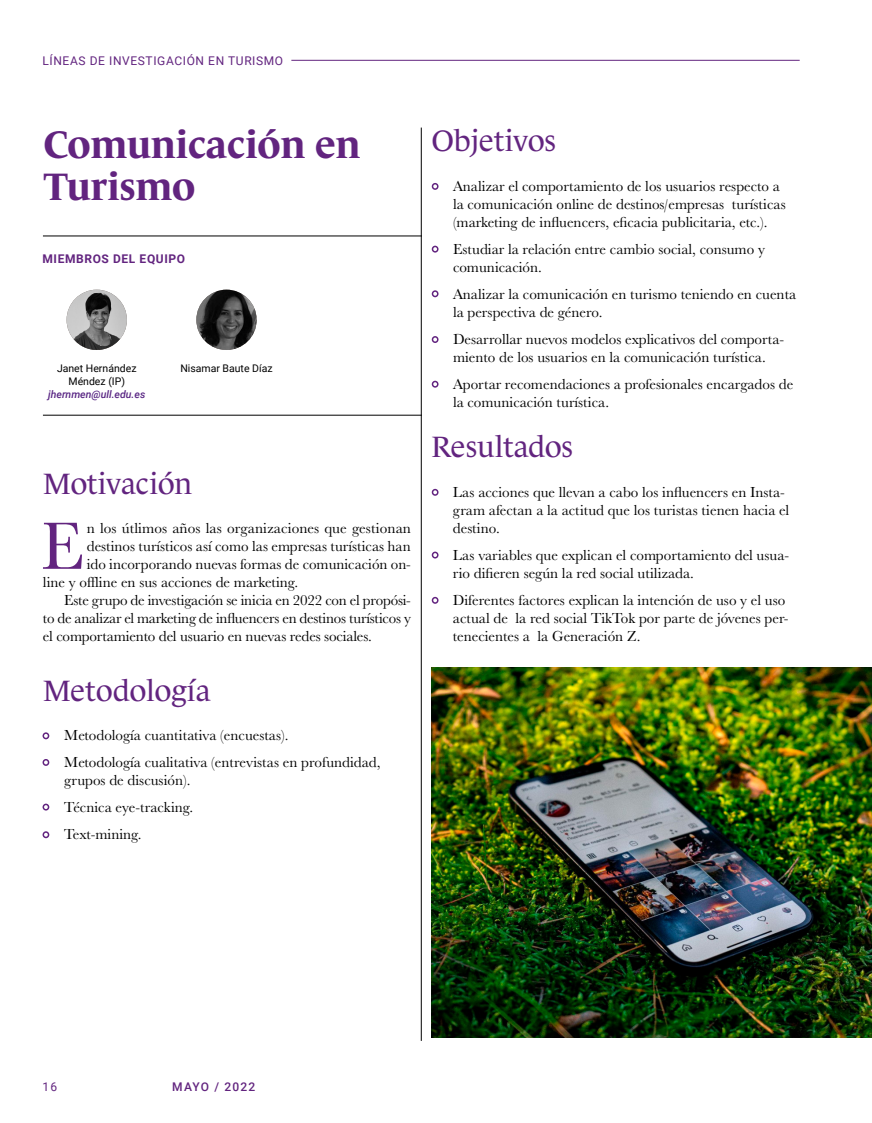
<style>
.page{position:relative;width:872px;height:1123px;background:#fff}
.page>*{position:absolute;margin:0;border:0;box-sizing:border-box;transform-origin:0 0}
.t1{font:69px "Baskerville URW";color:#62247f}
.t2{font:700 39px/42px "Le Monde Journal Std";color:#62247f}
.t3{font:30px "Le Monde Journal Std";color:#62247f}
.t4{font:15px/18px "Baskerville URW";color:#000}
.t5{font:12px "Roboto";letter-spacing:.05em;color:#62247f}
.t6{font:700 12px "Roboto";letter-spacing:.05em;color:#62247f}
.t7{font:500 12px "Roboto";letter-spacing:.1em;color:#62247f}
.t8{font:10.5px "Roboto";color:#000}
.t9{font:italic 500 10.5px "Roboto";color:#582583}
</style>
<div class="page">
<hr style="left:291px;top:60px;width:508px;height:1px;background:#62247f">
<hr style="left:43px;top:235px;width:379px;height:1px;background:#000">
<hr style="left:43px;top:415px;width:379px;height:1px;background:#000">
<img style="left:196px;top:290px;width:61px;height:60px;border-radius:30px">
<img style="left:67px;top:290px;width:60px;height:60px">
<hr style="left:421px;top:128px;width:1px;height:912px;background:#000">
<div style="left:43px;top:732px;width:6px;height:7px;border:2px solid #62247f;border-radius:50%"></div>
<div style="left:43px;top:759px;width:6px;height:7px;border:2px solid #62247f;border-radius:50%"></div>
<div style="left:43px;top:803px;width:6px;height:7px;border:2px solid #62247f;border-radius:50%"></div>
<div style="left:43px;top:831px;width:6px;height:7px;border:2px solid #62247f;border-radius:50%"></div>
<div style="left:432px;top:489px;width:6px;height:7px;border:2px solid #62247f;border-radius:50%"></div>
<svg style="left:432px;top:381px;width:6px;height:6px"></svg>
<div style="left:432px;top:551px;width:6px;height:7px;border:2px solid #62247f;border-radius:50%"></div>
<div style="left:432px;top:597px;width:6px;height:7px;border:2px solid #62247f;border-radius:50%"></div>
<div style="left:432px;top:336px;width:6px;height:7px;border:2px solid #62247f;border-radius:50%"></div>
<div style="left:432px;top:290px;width:6px;height:7px;border:2px solid #62247f;border-radius:50%"></div>
<svg style="left:432px;top:246px;width:6px;height:6px"></svg>
<div style="left:432px;top:183px;width:6px;height:7px;border:2px solid #62247f;border-radius:50%"></div>
<img style="left:431px;top:668px;width:441px;height:369px">
<p class="t5" style="left:43px;top:52px;width:242px">LÍNEAS DE INVESTIGACIÓN EN TURISMO</p>
<h2 class="t2" style="left:44px;top:124px;width:318px">Comunicación en<br>Turismo</h2>
<p class="t6" style="left:43px;top:250px;width:144px">MIEMBROS DEL EQUIPO</p>
<p class="t8" style="left:57px;top:361px;width:81px">Janet Hernández</p>
<p class="t8" style="left:180px;top:361px;width:94px">Nisamar Baute Díaz</p>
<p class="t8" style="left:68px;top:374px;width:58px">Méndez (IP)</p>
<p class="t9" style="left:48px;top:386px;width:99px">jhernmen@ull.edu.es</p>
<h3 class="t3" style="left:43px;top:466px;width:151px">Motivación</h3>
<h1 class="t1" style="left:41px;top:499px;width:45px">E</h1>
<p class="t4" style="left:87px;top:518px;width:326px">n los útlimos años las organizaciones que gestionan</p>
<p class="t4" style="left:87px;top:536px;width:325px">destinos turísticos así como las empresas turísticas han</p>
<p class="t4" style="left:87px;top:554px;width:325px">ido incorporando nuevas formas de comunicación on-</p>
<p class="t4" style="left:43px;top:572px;width:257px">line y offline en sus acciones de marketing.</p>
<p class="t4" style="left:64px;top:590px;width:348px">Este grupo de investigación se inicia en 2022 con el propósi-</p>
<p class="t4" style="left:43px;top:608px;width:369px">to de analizar el marketing de influencers en destinos turísticos y</p>
<p class="t4" style="left:43px;top:626px;width:330px">el comportamiento del usuario en nuevas redes sociales.</p>
<h3 class="t3" style="left:43px;top:673px;width:169px">Metodología</h3>
<p class="t4" style="left:64px;top:721px;width:318px;line-height:27px">Metodología cuantitativa (encuestas).<br>Metodología cualitativa (entrevistas en profundidad,</p>
<p class="t4" style="left:64px;top:766px;width:131px;line-height:27px">grupos de discusión).<br>Técnica eye-tracking.<br>Text-mining.</p>
<h3 class="t3" style="left:432px;top:124px;width:126px">Objetivos</h3>
<p class="t4" style="left:453px;top:176px;width:334px">Analizar el comportamiento de los usuarios respecto a la comunicación online de destinos/empresas turísticas (marketing de influencers, eficacia publicitaria, etc.).</p>
<p class="t4" style="left:453px;top:239px;width:313px">Estudiar la relación entre cambio social, consumo y comunicación.</p>
<p class="t4" style="left:453px;top:284px;width:345px">Analizar la comunicación en turismo teniendo en cuenta la perspectiva de género.</p>
<p class="t4" style="left:453px;top:329px;width:333px">Desarrollar nuevos modelos explicativos del comporta&shy;miento de los usuarios en la comunicación turística.</p>
<p class="t4" style="left:453px;top:374px;width:342px">Aportar recomendaciones a profesionales encargados de la comunicación turística.</p>
<h3 class="t3" style="left:431px;top:430px;width:143px">Resultados</h3>
<p class="t4" style="left:453px;top:482px;width:338px">Las acciones que llevan a cabo los influencers en Insta&shy;gram afectan a la actitud que los turistas tienen hacia el destino.</p>
<p class="t4" style="left:453px;top:545px;width:338px">Las variables que explican el comportamiento del usua&shy;rio difieren según la red social utilizada.</p>
<p class="t4" style="left:453px;top:590px;width:337px">Diferentes factores explican la intención de uso y el uso actual de la red social TikTok por parte de jóvenes per&shy;tenecientes a la Generación Z.</p>
<p class="t5" style="left:43px;top:1078px;width:16px">16</p>
<p class="t7" style="left:172px;top:1078px;width:85px">MAYO / 2022</p>
</div>
